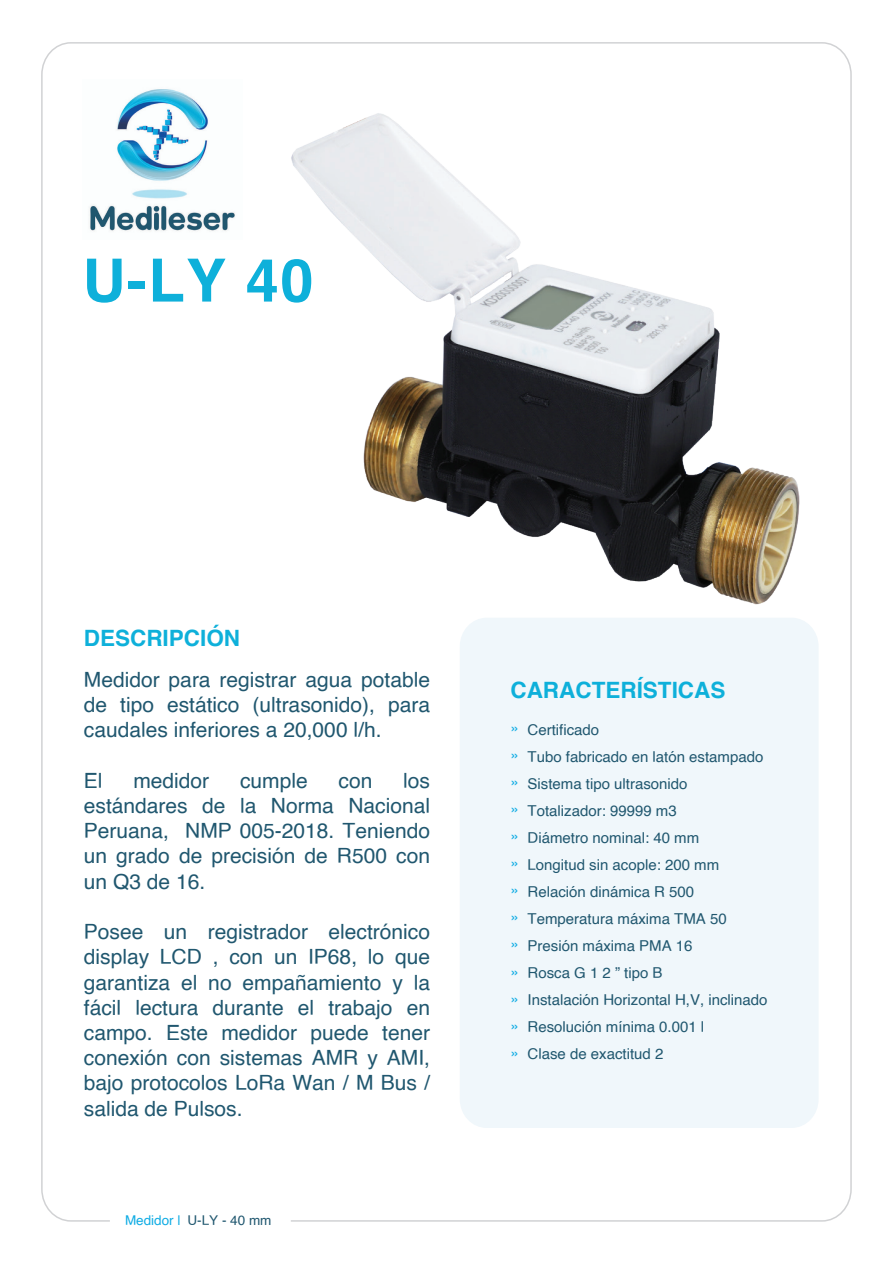
<style>
.page{position:relative;width:893px;height:1263px;background:#fff}
.page>*{position:absolute;margin:0;border:0;box-sizing:border-box;transform-origin:0 0}
.t1{font:700 59.55px "Helvetica";color:#0eb0da}
.t2{font:700 22.5px "Helvetica";color:#0eb0da}
.t3{font:21px/25.2px "Helvetica";color:#20576f;text-align:justify}
.t4{font:15px/27px "Helvetica";color:#20576f}
.t5{font:15px/27px "Helvetica";color:#0face4;text-align:justify}
.t6{font:13.5px "Helvetica";color:#20576f}
.s1{color:#0face4}
</style>
<div class="page">
<div style="left:460px;top:618px;width:359px;height:510px;background:#f0f7fb;border-radius:28px"></div>
<img style="left:90px;top:89px;width:145px;height:142px">
<img style="left:291px;top:45px;width:561px;height:614px">
<h1 class="t1" style="left:83px;top:233px;width:232px">U-LY 40</h1>
<p class="t2" style="left:84px;top:619px;width:158px">DESCRIPCIÓN</p>
<p class="t3" style="left:84px;top:668px;width:348px">Medidor para registrar agua potable de tipo estático (ultrasonido), para caudales inferiores a 20,000 l/h.</p>
<p class="t3" style="left:84px;top:768px;width:20px">El</p>
<p class="t3" style="left:133px;top:768px;width:77px">medidor</p>
<p class="t3" style="left:240px;top:768px;width:69px">cumple</p>
<p class="t3" style="left:339px;top:768px;width:35px">con</p>
<p class="t3" style="left:84px;top:768px;width:348px;text-indent:319px">los estándares de la Norma Nacional Peruana, NMP 005-2018. Teniendo un grado de precisión de R500 con un Q3 de 16.</p>
<p class="t3" style="left:84px;top:920px;width:348px">Posee un registrador electrónico display LCD , con un IP68, lo que garantiza el no empañamiento y la fácil lectura durante el trabajo en campo. Este medidor puede tener conexión con sistemas AMR y AMI, bajo protocolos LoRa Wan / M Bus / salida de Pulsos.</p>
<p class="t6" style="left:125px;top:1210px;width:148px"><span class="s1">Medidor |</span> U-LY - 40 mm</p>
<p class="t2" style="left:510px;top:671px;width:216px">CARACTERÍSTICAS</p>
<p class="t5" style="left:510px;top:715px;width:10px">» » » » » » » » » » » » »</p>
<p class="t4" style="left:527px;top:716px;width:242px">Certificado<br>Tubo fabricado en latón estampado<br>Sistema tipo ultrasonido<br>Totalizador: 99999 m3<br>Diámetro nominal: 40 mm<br>Longitud sin acople: 200 mm<br>Relación dinámica R 500<br>Temperatura máxima TMA 50<br>Presión máxima PMA 16<br>Rosca G 1 2 ” tipo B<br>Instalación Horizontal H,V, inclinado<br>Resolución mínima 0.001 l<br>Clase de exactitud 2</p>
</div>
